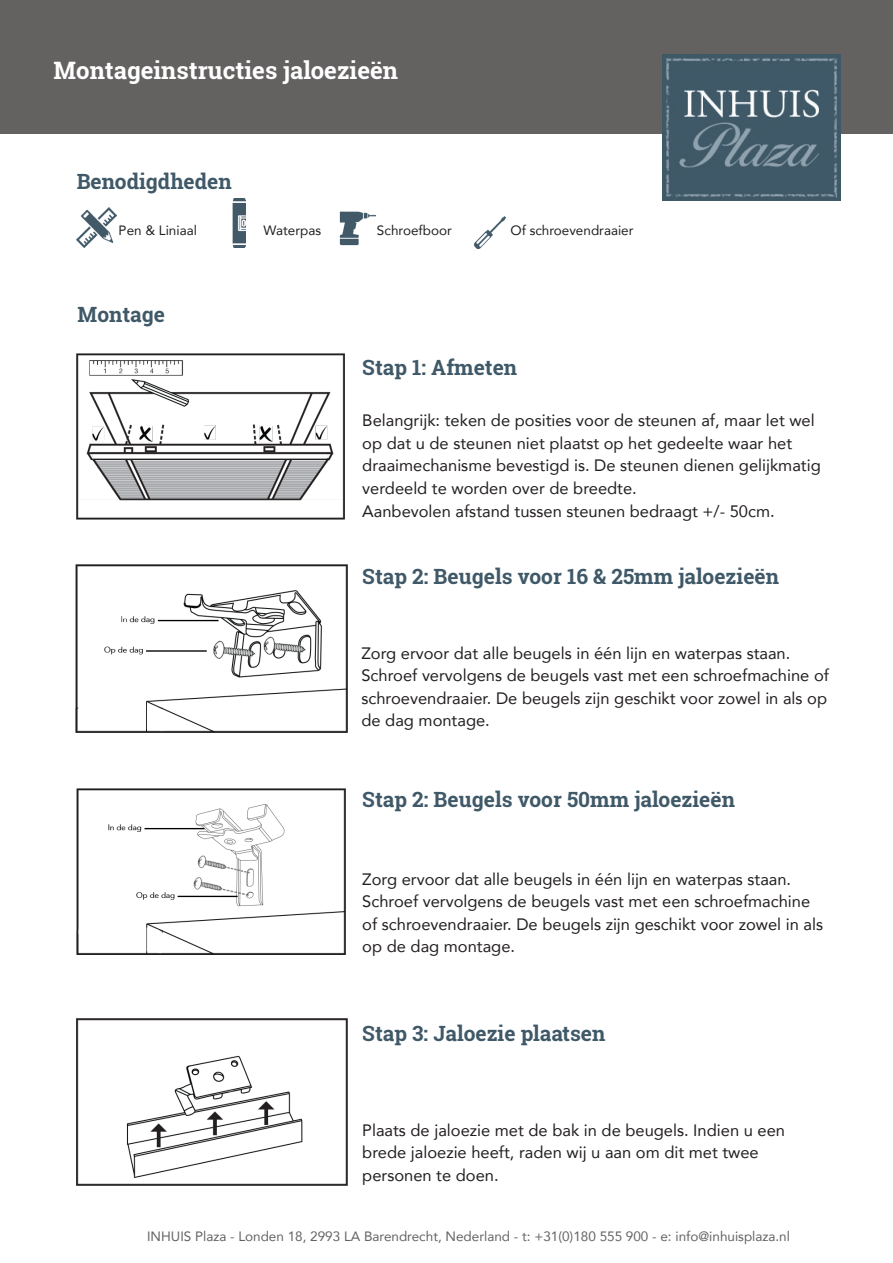
<style>
.page{position:relative;width:893px;height:1263px;background:#fff}
.page>*{position:absolute;margin:0;border:0;box-sizing:border-box;transform-origin:0 0}
.t1{font:700 24px "Roboto Slab";color:#fff}
.Subheader{font:700 21px "Roboto Slab";color:#405968}
.Algemene_tekst{font:16.5px/22.5px "Avenir";color:#231f20}
.t2{font:13.5px "Avenir";color:#646161}
.Algemene_tekst-2{font:13.5px "Avenir";color:#231f20}
</style>
<div class="page">
<div style="left:0;top:0;width:893px;height:133px;background:#646161"></div>
<img style="left:663px;top:54px;width:177px;height:146px">
<img style="left:76px;top:208px;width:41px;height:40px">
<img style="left:233px;top:198px;width:13px;height:50px">
<img style="left:339px;top:211px;width:37px;height:35px">
<img style="left:474px;top:216px;width:32px;height:33px">
<img style="left:77px;top:353px;width:267px;height:166px">
<img style="left:77px;top:1019px;width:270px;height:167px">
<img style="left:75px;top:564px;width:272px;height:168px">
<img style="left:77px;top:789px;width:268px;height:166px">
<p class="t1" style="left:54px;top:54px;width:346px">Montageinstructies jaloezieën</p>
<p class="Subheader" style="left:77px;top:167px;width:157px">Benodigdheden</p>
<p class="Algemene_tekst-2" style="left:119px;top:220px;width:80px">Pen &amp; Liniaal</p>
<p class="Algemene_tekst-2" style="left:264px;top:220px;width:59px">Waterpas</p>
<p class="Algemene_tekst-2" style="left:377px;top:220px;width:76px">Schroefboor</p>
<p class="Algemene_tekst-2" style="left:510px;top:220px;width:125px">Of schroevendraaier</p>
<p class="Subheader" style="left:78px;top:300px;width:89px">Montage</p>
<p class="Subheader" style="left:362px;top:353px;width:156px">Stap 1: Afmeten</p>
<p class="Algemene_tekst" style="left:362px;top:409px;width:460px">Belangrijk: teken de posities voor de steunen af, maar let wel op dat u de steunen niet plaatst op het gedeelte waar het draaimechanisme bevestigd is. De steunen dienen gelijkmatig verdeeld te worden over de breedte.<br>Aanbevolen afstand tussen steunen bedraagt +/- 50cm.</p>
<p class="Subheader" style="left:362px;top:562px;width:418px">Stap 2: Beugels voor 16 &amp; 25mm jaloezieën</p>
<p class="Algemene_tekst" style="left:361px;top:641px;width:469px">Zorg ervoor dat alle beugels in één lijn en waterpas staan.<br>Schroef vervolgens de beugels vast met een schroefmachine of schroevendraaier. De beugels zijn geschikt voor zowel in als op de dag montage.</p>
<p class="Subheader" style="left:362px;top:785px;width:374px">Stap 2: Beugels voor 50mm jaloezieën</p>
<p class="Algemene_tekst" style="left:362px;top:867px;width:462px">Zorg ervoor dat alle beugels in één lijn en waterpas staan.<br>Schroef vervolgens de beugels vast met een schroefmachine of schroevendraaier. De beugels zijn geschikt voor zowel in als op de dag montage.</p>
<p class="Subheader" style="left:362px;top:1019px;width:245px">Stap 3: Jaloezie plaatsen</p>
<p class="Algemene_tekst" style="left:362px;top:1118px;width:424px">Plaats de jaloezie met de bak in de beugels. Indien u een brede jaloezie heeft, raden wij u aan om dit met twee personen te doen.</p>
<p class="t2" style="left:147px;top:1225px;width:644px">INHUIS Plaza - Londen 18, 2993 LA Barendrecht, Nederland - t: +31(0)180 555 900 - e: info@inhuisplaza.nl</p>
</div>
